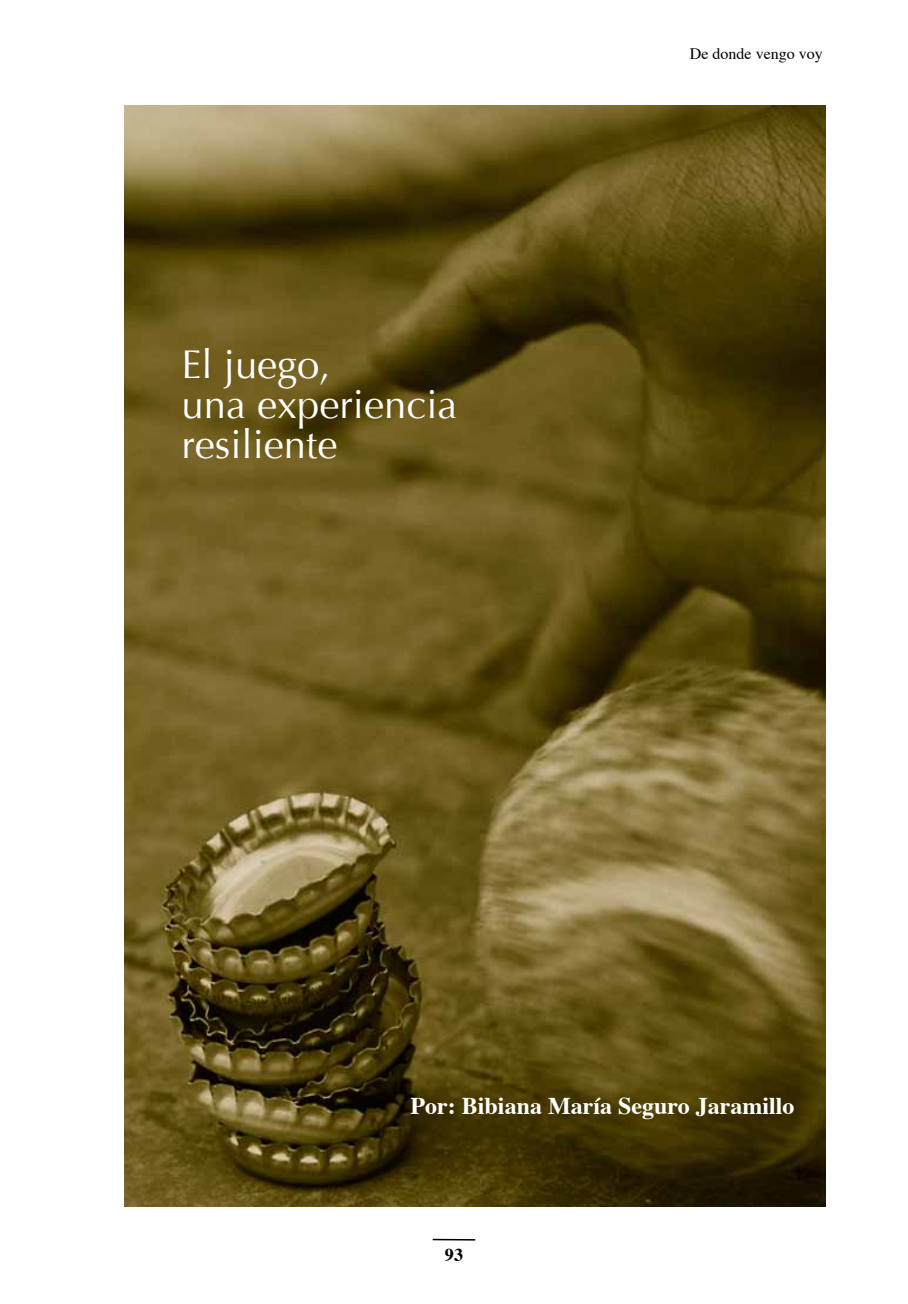
<style>
.page{position:relative;width:908px;height:1304px;background:#fff}
.page>*{position:absolute;margin:0;border:0;box-sizing:border-box;transform-origin:0 0}
.t1{font:40px/40px "Optima";color:#fff}
.t2{font:700 24px "Times";color:#fff}
.t3{font:700 18px "Times";color:#000}
.t4{font:16px "Times";color:#000}
</style>
<div class="page">
<hr style="left:432px;top:1239px;width:43px;height:2px;background:#000">
<img style="left:125px;top:106px;width:699px;height:1101px">
<p class="t1" style="left:181px;top:345px;width:277px">El juego,<br>una experiencia resiliente</p>
<p class="t4" style="left:689px;top:47px;width:134px">De donde vengo voy</p>
<p class="t2" style="left:410px;top:1096px;width:385px">Por: Bibiana María Seguro Jaramillo</p>
<p class="t3" style="left:445px;top:1247px;width:19px">93</p>
</div>
